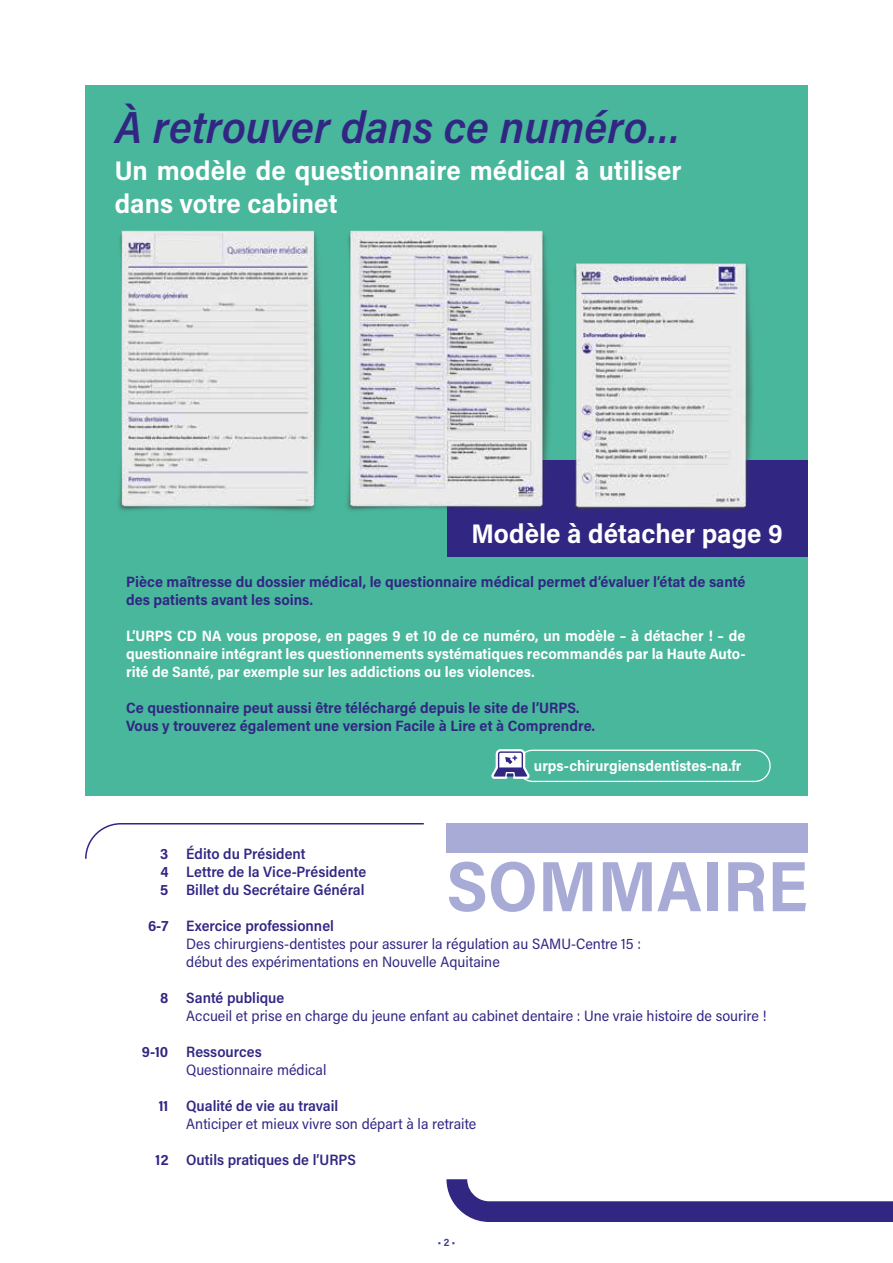
<style>
.page{position:relative;width:893px;height:1263px;background:#fff}
.page>*{position:absolute;margin:0;border:0;box-sizing:border-box;transform-origin:0 0}
.t1{font:700 71.4px "Acumin Pro Semi Cond";color:#a8abd6}
.t2{font:italic 600 45px "Acumin Pro Semi Cond";color:#312783}
.t3{font:700 27px/32.4px "Acumin Pro Semi Cond";color:#fff}
.t4{font:15px/18px "Acumin Pro Semi Cond";color:#312783}
.t5{font:700 15px/18px "Acumin Pro Semi Cond";color:#312783}
.t6{font:700 15px/18px "Acumin Pro Semi Cond";color:#fff;text-align:justify}
.t7{font:600 15px/18px "Acumin Pro Semi Cond";color:#312783}
.t8{font:700 10.8px "Acumin Pro Semi Cond";color:#3d428d}
</style>
<div class="page">
<div style="left:85px;top:85px;width:723px;height:710px;background:#49b79c"></div>
<div style="left:446px;top:823px;width:362px;height:30px;background:#a8abd6"></div>
<div style="left:85px;top:461px;width:723px;height:96px;background:#312783"></div>
<div style="left:85px;top:85px;width:361px;height:563px;background:#49b79c"></div>
<img style="left:118px;top:230px;width:653px;height:286px">
<div style="left:517px;top:750px;width:254px;height:32px;border:1px solid #fff;border-radius:15px"></div>
<svg style="left:491px;top:749px;width:40px;height:33px"></svg>
<svg style="left:446px;top:1179px;width:447px;height:43px"></svg>
<svg style="left:85px;top:823px;width:339px;height:36px"></svg>
<h2 class="t2" style="left:115px;top:96px;width:568px">À retrouver dans ce numéro…</h2>
<h3 class="t3" style="left:115px;top:153px;width:568px">Un modèle de questionnaire médical à utiliser dans votre cabinet</h3>
<h3 class="t3" style="left:472px;top:516px;width:313px">Modèle à détacher page 9</h3>
<p class="t5" style="left:126px;top:572px;width:621px">Pièce maîtresse du dossier médical, le questionnaire médical permet d’évaluer l’état de santé des patients avant les soins.</p>
<p class="t6" style="left:126px;top:626px;width:621px">L’URPS CD NA vous propose, en pages 9 et 10 de ce numéro, un modèle – à détacher ! – de questionnaire intégrant les questionnements systématiques recommandés par la Haute Auto&shy;rité de Santé, par exemple sur les addictions ou les violences.</p>
<p class="t5" style="left:126px;top:698px;width:470px">Ce questionnaire peut aussi être téléchargé depuis le site de l’URPS.<br>Vous y trouverez également une version Facile à Lire et à Comprendre.</p>
<p class="t6" style="left:534px;top:756px;width:209px">urps-chirurgiensdentistes-na.fr</p>
<p class="t5" style="left:160px;top:844px;width:10px;text-align:justify">3<br>4<br>5</p>
<p class="t5" style="left:148px;top:916px;width:22px">6-7</p>
<p class="t5" style="left:160px;top:988px;width:10px">8</p>
<p class="t5" style="left:142px;top:1042px;width:28px">9-10</p>
<p class="t5" style="left:159px;top:1096px;width:11px">11</p>
<p class="t5" style="left:156px;top:1150px;width:14px">12</p>
<p class="t7" style="left:186px;top:844px;width:181px">Édito du Président<br>Lettre de la Vice-Présidente<br>Billet du Secrétaire Général</p>
<p class="t7" style="left:186px;top:916px;width:149px">Exercice professionnel</p>
<p class="t4" style="left:186px;top:934px;width:456px">Des chirurgiens-dentistes pour assurer la régulation au SAMU-Centre 15 : début des expérimentations en Nouvelle Aquitaine</p>
<p class="t7" style="left:186px;top:988px;width:100px">Santé publique</p>
<p class="t4" style="left:186px;top:1006px;width:582px">Accueil et prise en charge du jeune enfant au cabinet dentaire : Une vraie histoire de sourire !</p>
<p class="t7" style="left:186px;top:1042px;width:77px">Ressources</p>
<p class="t4" style="left:186px;top:1060px;width:142px">Questionnaire médical</p>
<p class="t7" style="left:186px;top:1096px;width:153px">Qualité de vie au travail</p>
<p class="t4" style="left:186px;top:1114px;width:292px">Anticiper et mieux vivre son départ à la retraite</p>
<p class="t7" style="left:186px;top:1150px;width:171px">Outils pratiques de l’URPS</p>
<h1 class="t1" style="left:446px;top:836px;width:363px">SOMMAIRE</h1>
<p class="t8" style="left:438px;top:1234px;width:19px">• 2 •</p>
</div>
